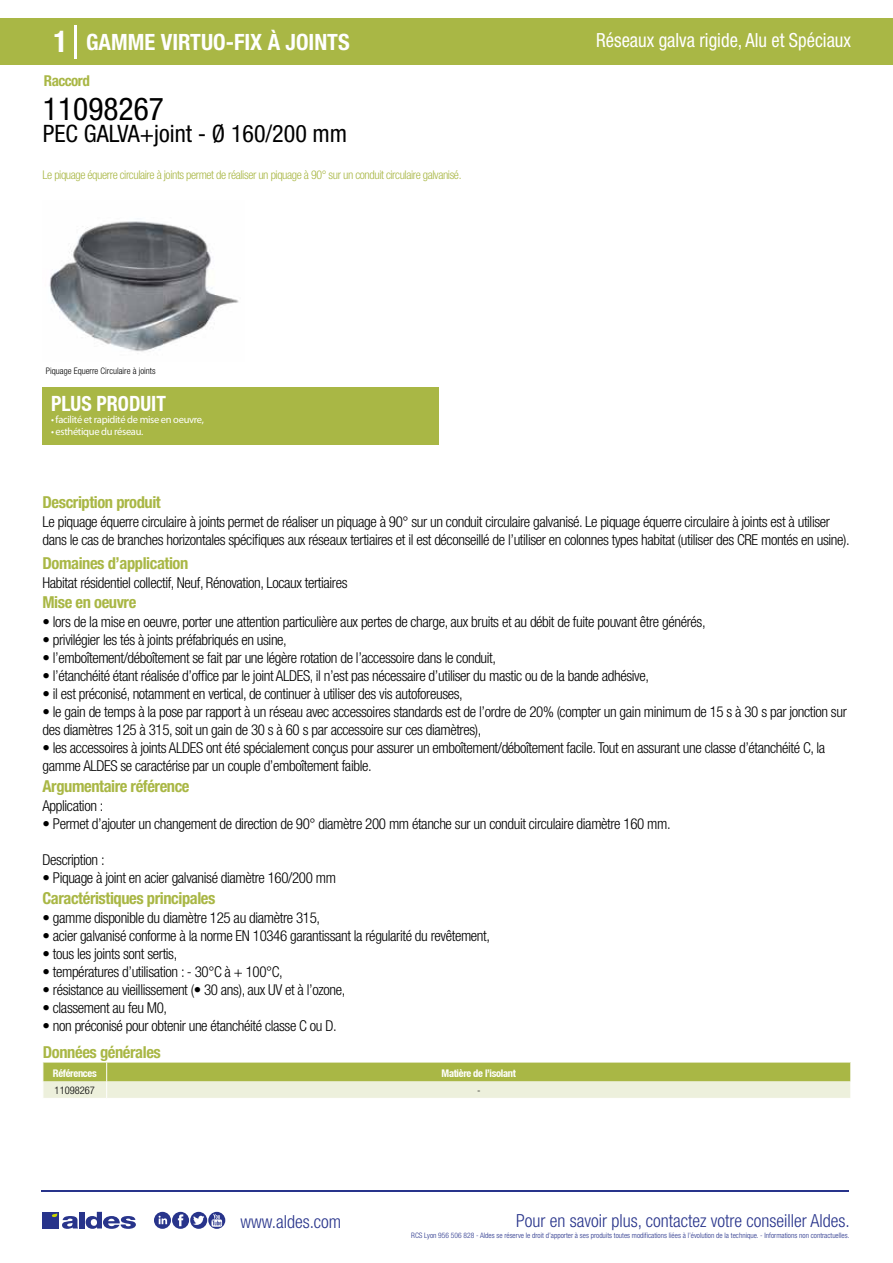
<style>
.page{position:relative;width:893px;height:1263px;background:#fff}
.page>*{position:absolute;margin:0;border:0;box-sizing:border-box;transform-origin:0 0}
.t1{font:condensed 31.5px "Helvetica Neue LT Std";color:#000}
.t2{font:condensed 24px "Helvetica Neue LT Std";color:#000}
.t3{font:700 condensed 22.5px "Helvetica Neue LT Std";color:#fff}
.t4{font:700 condensed 21px "Helvetica Neue";color:#fff;scale:.95 1}
.t5{font:condensed 19.5px "Helvetica Neue LT Std";color:#fff;scale:.95 1}
.t6{font:300 condensed 18px "Helvetica Neue";color:#28348b}
.t7{font:700 condensed 16.5px "Helvetica Neue LT Std";letter-spacing:-.025em;color:#a9b745}
.t8{font:300 condensed 15px/18px "Helvetica Neue LT Std";letter-spacing:-.025em;color:#000}
.t9{font:700 condensed 15px "Helvetica Neue LT Std";letter-spacing:-.035em;color:#a9b745}
.t10{font:300 condensed 12px "Helvetica Neue LT Std";letter-spacing:-.035em;color:#a9b745}
.t11{font:10.5px "Myriad Pro";letter-spacing:-.03em;color:#fff}
.t12{font:700 condensed 10.5px "Helvetica Neue";letter-spacing:-.03em;color:#fff}
.t13{font:300 condensed 10.5px "Helvetica Neue";color:#000}
.t14{font:300 condensed 9px "Helvetica Neue";color:#000}
.t15{font:300 condensed 7.5px "Helvetica Neue";color:#28348b}
.s1{font-size:30px}
</style>
<div class="page">
<div style="left:0;top:18px;width:893px;height:46px;background:#a9b745"></div>
<div style="left:43px;top:387px;width:396px;height:57px;background:#a9b745"></div>
<hr style="left:74px;top:25px;width:2px;height:33px;background:#fff">
<svg style="left:49px;top:221px;width:190px;height:131px"></svg>
<svg style="left:43px;top:1062px;width:808px;height:36px;background:#cad28e"></svg>
<hr style="left:41px;top:1190px;width:808px;height:1px;background:#28348b">
<svg style="left:154px;top:1212px;width:71px;height:17px"></svg>
<div style="left:42px;top:1212px;width:17px;height:16px;background:#28348b"></div>
<div style="left:79px;top:1212px;width:5px;height:16px;background:#28348b"></div>
<svg style="left:86px;top:1212px;width:50px;height:17px"></svg>
<svg style="left:52px;top:1213px;width:26px;height:16px"></svg>
<h3 class="t3" style="left:54px;top:28px;width:298px"><span class="s1">1</span> GAMME VIRTUO-FIX À JOINTS</h3>
<h3 class="t5" style="left:596px;top:29px;width:270px">Réseaux galva rigide, Alu et Spéciaux</h3>
<p class="t9" style="left:44px;top:71px;width:47px">Raccord</p>
<h1 class="t1" style="left:43px;top:91px;width:122px">11098267</h1>
<h2 class="t2" style="left:43px;top:120px;width:306px">PEC GALVA+joint - Ø 160/200 mm</h2>
<p class="t10" style="left:43px;top:167px;width:420px">Le piquage équerre circulaire à joints permet de réaliser un piquage à 90° sur un conduit circulaire galvanisé.</p>
<p class="t14" style="left:46px;top:365px;width:111px">Piquage Equerre Circulaire à joints</p>
<h3 class="t4" style="left:51px;top:391px;width:122px">PLUS PRODUIT</h3>
<p class="t11" style="left:51px;top:413px;width:154px">• facilité et rapidité de mise en oeuvre,</p>
<p class="t11" style="left:51px;top:425px;width:94px">• esthétique du réseau.</p>
<p class="t7" style="left:43px;top:492px;width:120px">Description produit</p>
<p class="t8" style="left:43px;top:513px;width:809px">Le piquage équerre circulaire à joints permet de réaliser un piquage à 90° sur un conduit circulaire galvanisé. Le piquage équerre circulaire à joints est à utiliser dans le cas de branches horizontales spécifiques aux réseaux tertiaires et il est déconseillé de l’utiliser en colonnes types habitat (utiliser des CRE montés en usine).</p>
<p class="t8" style="left:43px;top:573px;width:307px">Habitat résidentiel collectif, Neuf, Rénovation, Locaux tertiaires</p>
<p class="t8" style="left:43px;top:613px;width:665px">• lors de la mise en oeuvre, porter une attention particulière aux pertes de charge, aux bruits et au débit de fuite pouvant être générés,</p>
<p class="t8" style="left:43px;top:631px;width:246px">• privilégier les tés à joints préfabriqués en usine,</p>
<p class="t8" style="left:43px;top:649px;width:455px">• l’emboîtement/déboîtement se fait par une légère rotation de l’accessoire dans le conduit,</p>
<p class="t8" style="left:43px;top:667px;width:608px">• l’étanchéité étant réalisée d’office par le joint ALDES, il n’est pas nécessaire d’utiliser du mastic ou de la bande adhésive,</p>
<p class="t8" style="left:43px;top:685px;width:422px">• il est préconisé, notamment en vertical, de continuer à utiliser des vis autoforeuses,</p>
<p class="t8" style="left:43px;top:703px;width:806px">• le gain de temps à la pose par rapport à un réseau avec accessoires standards est de l’ordre de 20% (compter un gain minimum de 15 s à 30 s par jonction sur des diamètres 125 à 315, soit un gain de 30 s à 60 s par accessoire sur ces diamètres),</p>
<p class="t8" style="left:43px;top:739px;width:784px">• les accessoires à joints ALDES ont été spécialement conçus pour assurer un emboîtement/déboîtement facile. Tout en assurant une classe d’étanchéité C, la gamme ALDES se caractérise par un couple d’emboîtement faible.</p>
<p class="t7" style="left:43px;top:553px;width:147px">Domaines d’application</p>
<p class="t7" style="left:43px;top:592px;width:95px">Mise en oeuvre</p>
<p class="t7" style="left:43px;top:776px;width:149px">Argumentaire référence</p>
<p class="t8" style="left:43px;top:797px;width:62px">Application :</p>
<p class="t8" style="left:43px;top:815px;width:630px">• Permet d’ajouter un changement de direction de 90° diamètre 200 mm étanche sur un conduit circulaire diamètre 160 mm.</p>
<p class="t8" style="left:43px;top:851px;width:64px">Description :</p>
<p class="t8" style="left:43px;top:869px;width:295px">• Piquage à joint en acier galvanisé diamètre 160/200 mm</p>
<p class="t7" style="left:43px;top:888px;width:174px">Caractéristiques principales</p>
<p class="t8" style="left:43px;top:909px;width:279px">• gamme disponible du diamètre 125 au diamètre 315,</p>
<p class="t8" style="left:43px;top:927px;width:449px">• acier galvanisé conforme à la norme EN 10346 garantissant la régularité du revêtement,</p>
<p class="t8" style="left:43px;top:945px;width:136px">• tous les joints sont sertis,</p>
<p class="t8" style="left:43px;top:963px;width:242px">• températures d’utilisation : - 30°C à + 100°C,</p>
<p class="t8" style="left:43px;top:981px;width:304px">• résistance au vieillissement (• 30 ans), aux UV et à l’ozone,</p>
<p class="t8" style="left:43px;top:999px;width:126px">• classement au feu M0,</p>
<p class="t8" style="left:43px;top:1017px;width:296px">• non préconisé pour obtenir une étanchéité classe C ou D.</p>
<p class="t7" style="left:43px;top:1042px;width:119px">Données générales</p>
<p class="t12" style="left:53px;top:1067px;width:45px">Références</p>
<p class="t12" style="left:442px;top:1067px;width:76px">Matière de l’isolant</p>
<p class="t13" style="left:55px;top:1084px;width:42px">11098267</p>
<p class="t13" style="left:477px;top:1084px;width:5px">-</p>
<p class="t6" style="left:240px;top:1211px;width:102px">www.aldes.com</p>
<p class="t6" style="left:516px;top:1211px;width:335px">Pour en savoir plus, contactez votre conseiller Aldes.</p>
<p class="t15" style="left:411px;top:1230px;width:440px">RCS Lyon 956 506 828 - Aldes se réserve le droit d’apporter à ses produits toutes modifications liées à l’évolution de la technique. - Informations non contractuelles.</p>
</div>
